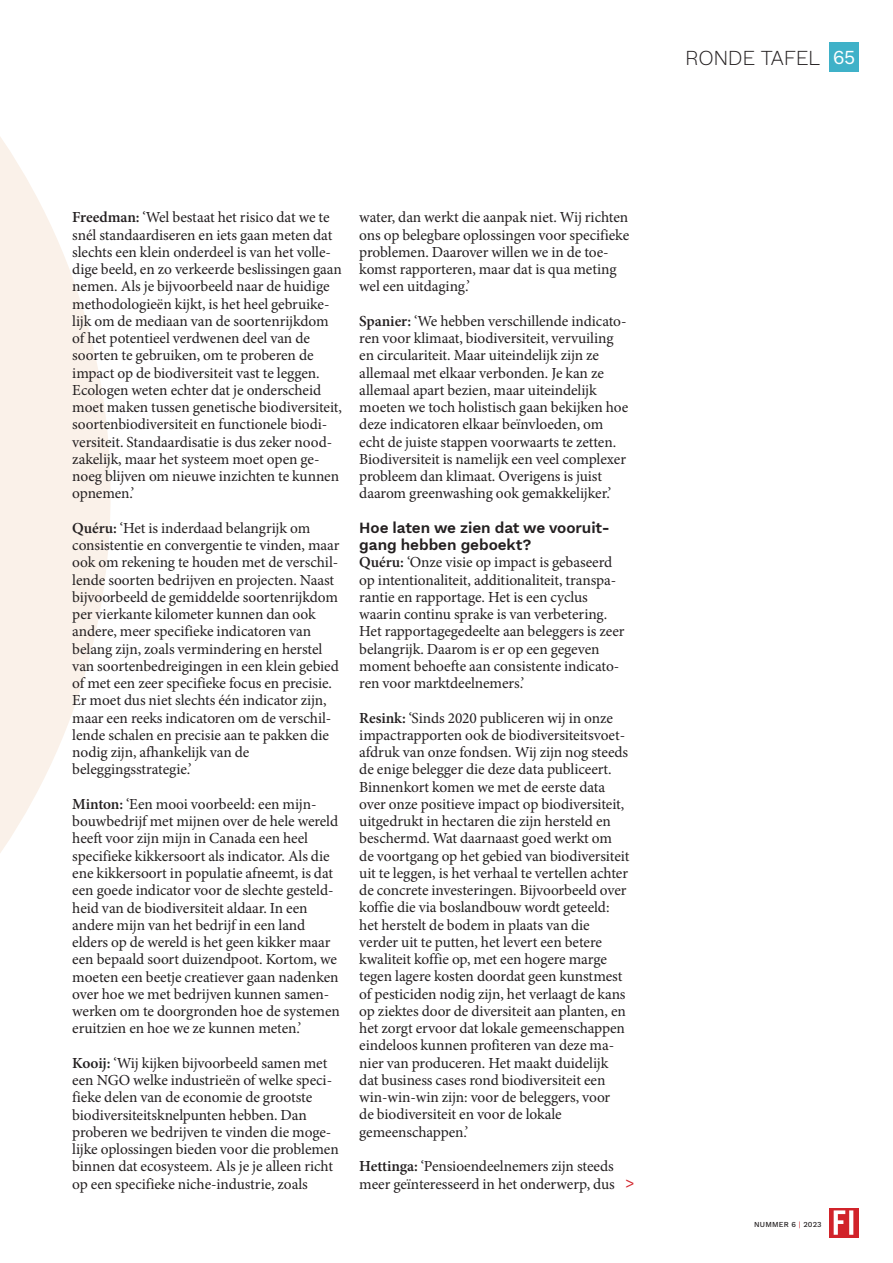
<style>
.page{position:relative;width:893px;height:1263px;background:#fff}
.page>*{position:absolute;margin:0;border:0;box-sizing:border-box;transform-origin:0 0}
.t1{font:300 21px "Work Sans";letter-spacing:-.015em;color:#231f20}
.t2{font:15.3px/17.2px "Minion Pro";letter-spacing:-.005em;color:#231f20}
.t3{font:600 15.3px/17.2px "Work Sans";letter-spacing:-.005em;color:#231f20}
.t4{font:15px "Work Sans";color:#d1232a}
.t5{font:500 7.5px "Work Sans";letter-spacing:.02em;color:#231f20}
.s1{font-weight:400;font-size:19.5px;color:#fff}
.s2{font-weight:600}
.s3{font-weight:400;color:#d1232a}
</style>
<div class="page">
<svg style="left:0;top:137px;width:111px;height:716px;fill:#faf1e9"></svg>
<svg style="left:829px;top:1208px;width:30px;height:29px"></svg>
<svg style="left:834px;top:1210px;width:19px;height:25px"></svg>
<div style="left:829px;top:43px;width:30px;height:29px;background:#3fb1c8"></div>
<h1 class="t1" style="left:685px;top:42px;width:172px">RONDE TAFEL <span class="s1">65</span></h1>
<p class="t2" style="left:72px;top:209px;width:271px"><span class="s2">Freedman:</span> ‘Wel bestaat het risico dat we te snél standaardiseren en iets gaan meten dat slechts een klein onderdeel is van het volle&shy;dige beeld, en zo verkeerde beslissingen gaan nemen. Als je bijvoorbeeld naar de huidige methodologieën kijkt, is het heel gebruike&shy;lijk om de mediaan van de soortenrijkdom of het potentieel verdwenen deel van de soorten te gebruiken, om te proberen de impact op de biodiversiteit vast te leggen.<br>Ecologen weten echter dat je onderscheid moet maken tussen genetische biodiversiteit, soortenbiodiversiteit en functionele biodi&shy;versiteit. Standaardisatie is dus zeker nood&shy;zakelijk, maar het systeem moet open ge&shy;noeg blijven om nieuwe inzichten te kunnen opnemen.’</p>
<p class="t2" style="left:72px;top:519px;width:269px"><span class="s2">Quéru:</span> ‘Het is inderdaad belangrijk om consistentie en convergentie te vinden, maar ook om rekening te houden met de verschil&shy;lende soorten bedrijven en projecten. Naast bijvoorbeeld de gemiddelde soortenrijkdom per vierkante kilometer kunnen dan ook andere, meer specifieke indicatoren van belang zijn, zoals vermindering en herstel van soortenbedreigingen in een klein gebied of met een zeer specifieke focus en precisie.<br>Er moet dus niet slechts één indicator zijn, maar een reeks indicatoren om de verschil&shy;lende schalen en precisie aan te pakken die nodig zijn, afhankelijk van de beleggingsstrategie.’</p>
<p class="t2" style="left:72px;top:795px;width:269px"><span class="s2">Minton:</span> ‘Een mooi voorbeeld: een mijn&shy;bouwbedrijf met mijnen over de hele wereld heeft voor zijn mijn in Canada een heel specifieke kikkersoort als indicator. Als die ene kikkersoort in populatie afneemt, is dat een goede indicator voor de slechte gesteld&shy;heid van de biodiversiteit aldaar. In een andere mijn van het bedrijf in een land elders op de wereld is het geen kikker maar een bepaald soort duizendpoot. Kortom, we moeten een beetje creatiever gaan nadenken over hoe we met bedrijven kunnen samen&shy;werken om te doorgronden hoe de systemen eruitzien en hoe we ze kunnen meten.’</p>
<p class="t2" style="left:72px;top:1054px;width:268px"><span class="s2">Kooij:</span> ‘Wij kijken bijvoorbeeld samen met een NGO welke industrieën of welke speci&shy;fieke delen van de economie de grootste biodiversiteitsknelpunten hebben. Dan proberen we bedrijven te vinden die moge&shy;lijke oplossingen bieden voor die problemen binnen dat ecosysteem. Als je je alleen richt op een specifieke niche-industrie, zoals</p>
<p class="t2" style="left:359px;top:209px;width:271px">water, dan werkt die aanpak niet. Wij richten ons op belegbare oplossingen voor specifieke problemen. Daarover willen we in de toe&shy;komst rapporteren, maar dat is qua meting wel een uitdaging.’</p>
<p class="t2" style="left:359px;top:312px;width:271px"><span class="s2">Spanier:</span> ‘We hebben verschillende indicato&shy;ren voor klimaat, biodiversiteit, vervuiling en circulariteit. Maar uiteindelijk zijn ze allemaal met elkaar verbonden. Je kan ze allemaal apart bezien, maar uiteindelijk moeten we toch holistisch gaan bekijken hoe deze indicatoren elkaar beïnvloeden, om echt de juiste stappen voorwaarts te zetten.<br>Biodiversiteit is namelijk een veel complexer probleem dan klimaat. Overigens is juist daarom greenwashing ook gemakkelijker.’</p>
<p class="t3" style="left:359px;top:518px;width:252px">Hoe laten we zien dat we vooruit&shy;gang hebben geboekt?</p>
<p class="t2" style="left:359px;top:554px;width:267px"><span class="s2">Quéru:</span> ‘Onze visie op impact is gebaseerd op intentionaliteit, additionaliteit, transpa&shy;rantie en rapportage. Het is een cyclus waarin continu sprake is van verbetering.<br>Het rapportagegedeelte aan beleggers is zeer belangrijk. Daarom is er op een gegeven moment behoefte aan consistente indicato&shy;ren voor marktdeelnemers.’</p>
<p class="t2" style="left:359px;top:709px;width:272px"><span class="s2">Resink:</span> ‘Sinds 2020 publiceren wij in onze impactrapporten ook de biodiversiteitsvoet&shy;afdruk van onze fondsen. Wij zijn nog steeds de enige belegger die deze data publiceert.<br>Binnenkort komen we met de eerste data over onze positieve impact op biodiversiteit, uitgedrukt in hectaren die zijn hersteld en beschermd. Wat daarnaast goed werkt om de voortgang op het gebied van biodiversiteit uit te leggen, is het verhaal te vertellen achter de concrete investeringen. Bijvoorbeeld over koffie die via boslandbouw wordt geteeld: het herstelt de bodem in plaats van die verder uit te putten, het levert een betere kwaliteit koffie op, met een hogere marge tegen lagere kosten doordat geen kunstmest of pesticiden nodig zijn, het verlaagt de kans op ziektes door de diversiteit aan planten, en het zorgt ervoor dat lokale gemeenschappen eindeloos kunnen profiteren van deze ma&shy;nier van produceren. Het maakt duidelijk dat business cases rond biodiversiteit een win-win-win zijn: voor de beleggers, voor<br>de biodiversiteit en voor de lokale gemeenschappen.’</p>
<p class="t2" style="left:359px;top:1158px;width:257px"><span class="s2">Hettinga:</span> ‘Pensioendeelnemers zijn steeds meer geïnteresseerd in het onderwerp, dus</p>
<p class="t4" style="left:625px;top:1172px;width:11px">&gt;</p>
<p class="t5" style="left:754px;top:1219px;width:69px">NUMMER 6 <span class="s3">|</span> 2023</p>
</div>
